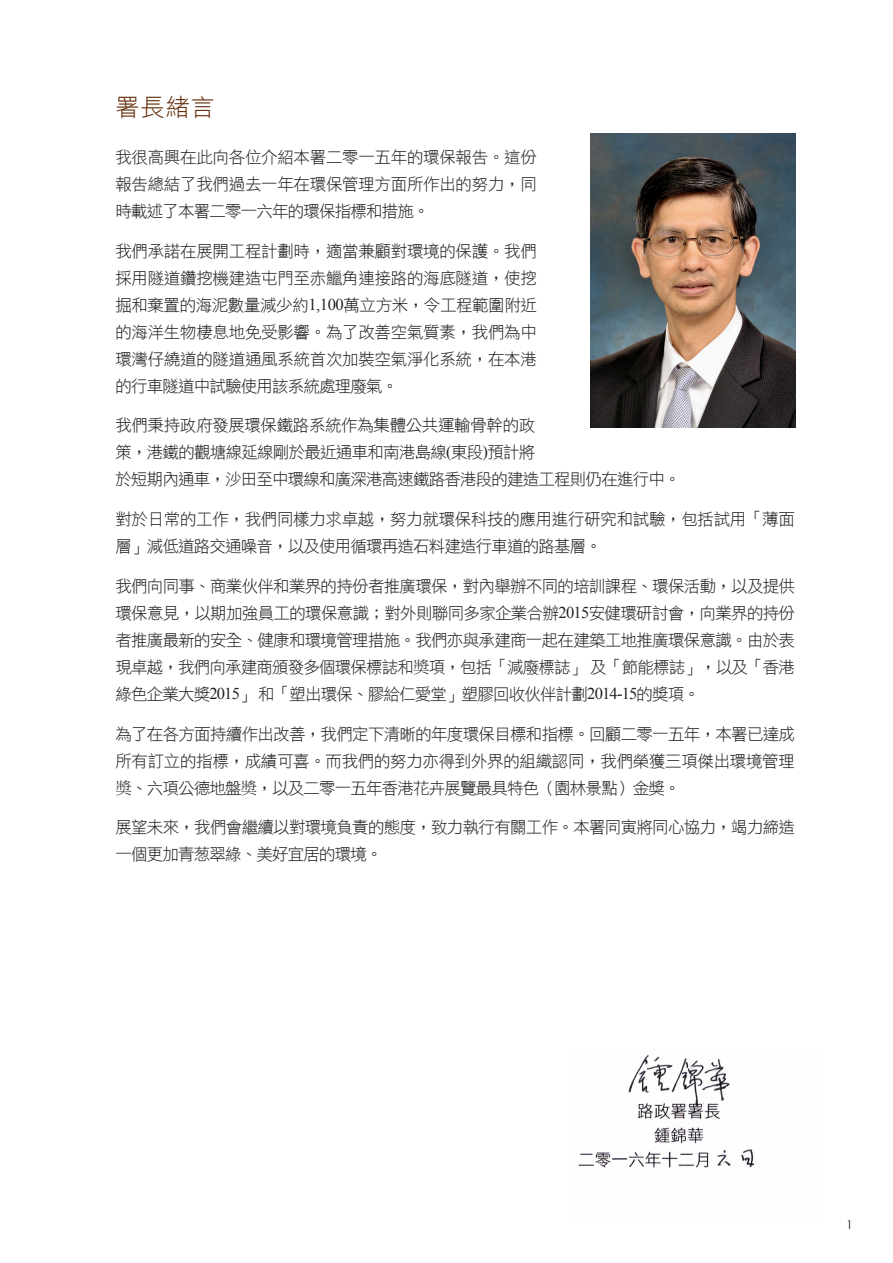
<style>
.page{position:relative;width:893px;height:1263px;background:#fff}
.page>*{position:absolute;margin:0;border:0;box-sizing:border-box;transform-origin:0 0}
.t1{font:24px "DF Hei Lt HK BF";color:#673110}
.t2{font:16.5px/27px "DF Hei Lt HK BF";letter-spacing:-.045em;color:#231f20;text-align:justify}
.t3{font:16.5px/27px "DF Hei Lt HK BF";letter-spacing:-.02em;color:#231f20}
.t4{font:12px "Century Gothic";color:#231f20}
.s1{font-family:"Times New Roman"}
.s2{font-family:"P Ming Li U"}
</style>
<div class="page">
<img style="left:590px;top:134px;width:206px;height:294px">
<img style="left:578px;top:1054px;width:177px;height:120px">
<h1 class="t1" style="left:115px;top:94px;width:101px">署長緒言</h1>
<p class="t2" style="left:115px;top:143px;width:423px">我很高興在此向各位介紹本署二零一五年的環保報告。這份報告總結了我們過去一年在環保管理方面所作出的努力，同時載述了本署二零一六年的環保指標和措施。</p>
<p class="t2" style="left:115px;top:237px;width:423px">我們承諾在展開工程計劃時，適當兼顧對環境的保護。我們採用隧道鑽挖機建造屯門至赤鱲角連接路的海底隧道，使挖掘和棄置的海泥數量減少約<span class="s1">1,100</span>萬立方米，令工程範圍附近的海洋生物棲息地免受影響。為了改善空氣質素，我們為中環灣仔繞道的隧道通風系統首次加裝空氣淨化系統，在本港的行車隧道中試驗使用該系統處理廢氣。</p>
<p class="t2" style="left:115px;top:412px;width:567px;text-align:left">我們秉持政府發展環保鐵路系統作為集體公共運輸骨幹的政<br>策，港鐵的觀塘線延線剛於最近通車和南港島線<span class="s1">(</span>東段<span class="s1">)</span>預計將<br>於短期內通車，沙田至中環線和廣深港高速鐵路香港段的建造工程則仍在進行中。</p>
<p class="t3" style="left:115px;top:506px;width:681px">對於日常的工作，我們同樣力求卓越，努力就環保科技的應用進行研究和試驗，包括試用「薄面層」減低道路交通噪音，以及使用循環再造石料建造行車道的路基層。</p>
<p class="t2" style="left:115px;top:572px;width:681px">我們向同事、商業伙伴和業界的持份者推廣環保，對內舉辦不同的培訓課程、環保活動，以及提供環保意見，以期加強員工的環保意識；對外則聯同多家企業合辦<span class="s1">2015</span>安健環研討會，向業界的持份者推廣最新的安全、健康和環境管理措施。我們亦與承建商一起在建築工地推廣環保意識。由於表現卓越，我們向承建商頒發多個環保標誌和<span class="s2">奬</span>項，包括「減廢標誌」及「節能標誌」，以及「香港綠色企業大獎<span class="s1">2015</span>」和「塑出環保、膠給仁愛堂」塑膠回收伙伴計劃<span class="s1">2014-15</span>的獎項。</p>
<p class="t2" style="left:115px;top:720px;width:681px">為了在各方面持續作出改善，我們定下清晰的年度環保目標和指標。回顧二零一五年，本署已達成所有訂立的指標，成績可喜。而我們的努力亦得到外界的組織認同，我們榮獲三項傑出環境管理<span class="s2">奬</span>、六項公德地盤<span class="s2">奬</span>，以及二零一五年香港花卉展覽最具特色（園林景點）金獎。</p>
<p class="t2" style="left:115px;top:814px;width:681px">展望未來，我們會繼續以對環境負責的態度，致力執行有關工作。本署同寅將同心協力，竭力締造一個更加青葱翠綠、美好宜居的環境。</p>
<p class="t4" style="left:846px;top:1216px;width:8px">1</p>
</div>
